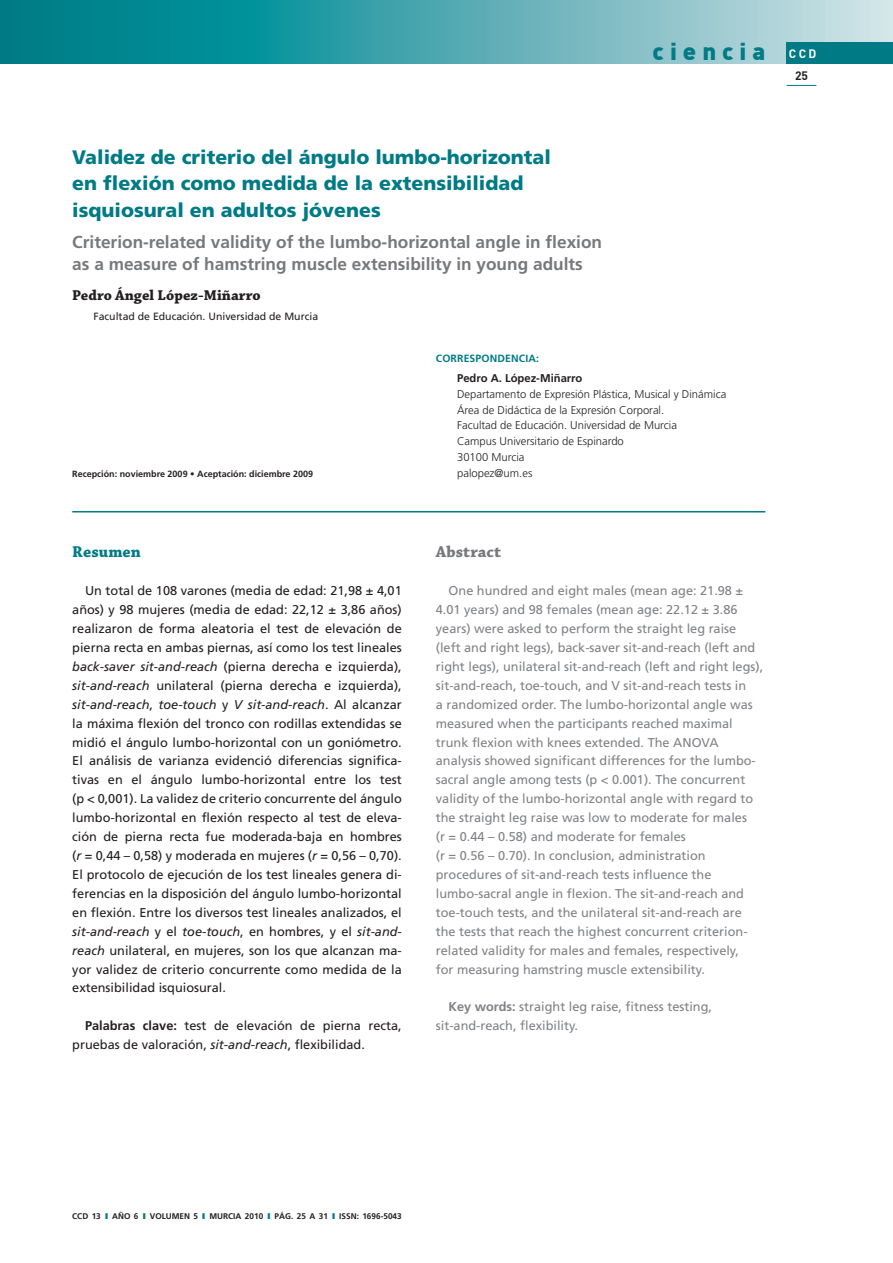
<style>
.page{position:relative;width:893px;height:1263px;background:#fff}
.page>*{position:absolute;margin:0;border:0;box-sizing:border-box;transform-origin:0 0}
.t1{font:900 24px "DIN";letter-spacing:.25em;color:#007b85}
.t2{font:900 19.5px/26.2px "Frutiger";color:#007b85}
.t3{font:700 17.25px/22.5px "Frutiger";color:#76787b}
.t4{font:700 16.5px "Chaparral Pro";letter-spacing:.005em;color:#76787b}
.t5{font:700 16.5px "Chaparral Pro";letter-spacing:.005em;color:#007b85}
.t6{font:700 15px "Chaparral Pro";color:#231f20}
.t7{font:12.75px/18.9px "Frutiger";color:#231f20;text-align:justify}
.t8{font:12.75px/18.9px "Frutiger";color:#808285}
.t9{font:12px "DIN Bold";color:#fff}
.t10{font:12px "DIN Bold";color:#231f20}
.t11{font:300 11.25px/15.8px "Frutiger";color:#231f20}
.t12{font:700 11.25px "Frutiger";color:#231f20}
.t13{font:10.5px "Frutiger";color:#231f20}
.t14{font:700 10.5px "Frutiger";letter-spacing:.01em;color:#007b85}
.t15{font:700 9px "Frutiger";color:#231f20}
.t16{font:700 8.25px "Frutiger";color:#231f20}
.s1{font-style:italic}
.s2{font-weight:700}
.s3{font-weight:900;color:#007b85}
</style>
<div class="page">
<svg style="left:0;top:0;width:893px;height:64px;background:#4da8b0"></svg>
<hr style="left:72px;top:511px;width:693px;height:1px;background:#007b85">
<div style="left:787px;top:43px;width:106px;height:21px;background:#007b85"></div>
<svg style="left:787px;top:85px;width:29px;height:1px"></svg>
<h1 class="t1" style="left:653px;top:35px;width:114px">ciencia</h1>
<p class="t9" style="left:789px;top:46px;width:29px">CCD</p>
<p class="t10" style="left:795px;top:68px;width:15px">25</p>
<h2 class="t2" style="left:72px;top:144px;width:480px">Validez de criterio del ángulo lumbo-horizontal en flexión como medida de la extensibilidad isquiosural en adultos jóvenes</h2>
<h3 class="t3" style="left:72px;top:230px;width:531px">Criterion-related validity of the lumbo-horizontal angle in flexion as a measure of hamstring muscle extensibility in young adults</h3>
<p class="t6" style="left:72px;top:286px;width:190px">Pedro Ángel López-Miñarro</p>
<p class="t13" style="left:94px;top:310px;width:226px">Facultad de Educación. Universidad de Murcia</p>
<p class="t15" style="left:72px;top:468px;width:242px">Recepción: noviembre 2009 • Aceptación: diciembre 2009</p>
<p class="t5" style="left:72px;top:542px;width:70px">Resumen</p>
<p class="t7" style="left:72px;top:581px;width:331px;text-indent:13px">Un total de 108 varones (media de edad: 21,98 ± 4,01 años) y 98 mujeres (media de edad: 22,12 ± 3,86 años) realizaron de forma aleatoria el test de elevación de pierna recta en ambas piernas, así como los test lineales <span class="s1">back-saver sit-and-reach</span> (pierna derecha e izquierda), <span class="s1">sit-and-reach</span> unilateral (pierna derecha e izquierda), <span class="s1">sit-and-reach</span>, <span class="s1">toe-touch</span> y <span class="s1">V sit-and-reach</span>. Al alcanzar la máxima flexión del tronco con rodillas extendidas se midió el ángulo lumbo-horizontal con un goniómetro.<br>El análisis de varianza evidenció diferencias significa&shy;tivas en el ángulo lumbo-horizontal entre los test (p &lt; 0,001). La validez de criterio concurrente del ángulo lumbo-horizontal en flexión respecto al test de eleva&shy;ción de pierna recta fue moderada-baja en hombres (<span class="s1">r</span> = 0,44 – 0,58) y moderada en mujeres (<span class="s1">r</span> = 0,56 – 0,70).<br>El protocolo de ejecución de los test lineales genera di&shy;ferencias en la disposición del ángulo lumbo-horizontal en flexión. Entre los diversos test lineales analizados, el <span class="s1">sit-and-reach</span> y el <span class="s1">toe-touch</span>, en hombres, y el <span class="s1">sit-and&shy;reach</span> unilateral, en mujeres, son los que alcanzan ma&shy;yor validez de criterio concurrente como medida de la extensibilidad isquiosural.</p>
<p class="t7" style="left:72px;top:1016px;width:331px;text-indent:13px"><span class="s2">Palabras clave:</span> test de elevación de pierna recta, pruebas de valoración, <span class="s1">sit-and-reach</span>, flexibilidad.</p>
<p class="t14" style="left:436px;top:352px;width:105px">CORRESPONDENCIA:</p>
<p class="t12" style="left:457px;top:372px;width:127px">Pedro A. López-Miñarro</p>
<p class="t11" style="left:457px;top:386px;width:271px">Departamento de Expresión Plástica, Musical y Dinámica Área de Didáctica de la Expresión Corporal.<br>Facultad de Educación. Universidad de Murcia<br>Campus Universitario de Espinardo<br>30100 Murcia<br>palopez@um.es</p>
<p class="t4" style="left:436px;top:542px;width:67px">Abstract</p>
<p class="t8" style="left:436px;top:581px;width:329px;text-indent:13px">One hundred and eight males (mean age: 21.98 ± 4.01 years) and 98 females (mean age: 22.12 ± 3.86 years) were asked to perform the straight leg raise (left and right legs), back-saver sit-and-reach (left and right legs), unilateral sit-and-reach (left and right legs), sit-and-reach, toe-touch, and V sit-and-reach tests in<br>a randomized order. The lumbo-horizontal angle was measured when the participants reached maximal trunk flexion with knees extended. The ANOVA analysis showed significant differences for the lumbo&shy;sacral angle among tests (p &lt; 0.001). The concurrent validity of the lumbo-horizontal angle with regard to the straight leg raise was low to moderate for males<br>(r = 0.44 – 0.58) and moderate for females<br>(r = 0.56 – 0.70). In conclusion, administration procedures of sit-and-reach tests influence the lumbo-sacral angle in flexion. The sit-and-reach and toe-touch tests, and the unilateral sit-and-reach are the tests that reach the highest concurrent criterion&shy;related validity for males and females, respectively,<br>for measuring hamstring muscle extensibility.</p>
<p class="t8" style="left:436px;top:997px;width:278px;text-indent:13px"><span class="s2">Key words:</span> straight leg raise, fitness testing, sit-and-reach, flexibility.</p>
<p class="t16" style="left:72px;top:1211px;width:331px">CCD 13 <span class="s3">I</span> AÑO 6 <span class="s3">I</span> VOLUMEN 5 <span class="s3">I</span> MURCIA 2010 <span class="s3">I</span> PÁG. 25 a 31 <span class="s3">I</span> ISSN: 1696-5043</p>
</div>
